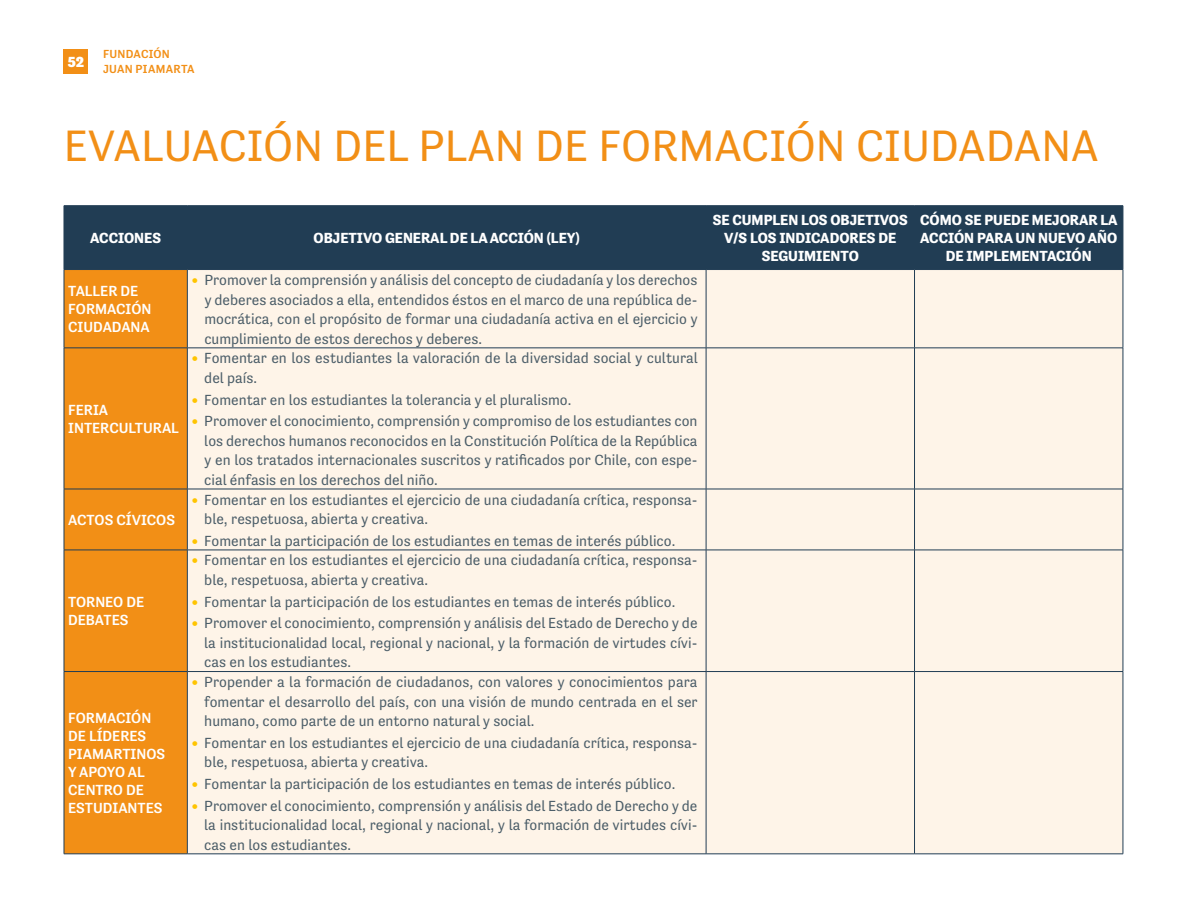
<style>
.page{position:relative;width:1191px;height:915px;background:#fff}
.page>*{position:absolute;margin:0;border:0;box-sizing:border-box;transform-origin:0 0}
.t1{font:45px "Tenso";color:#f28f16}
.t2{font:15px/19.5px "Tenso";color:#4c5e69;text-align:justify}
.t3{font:700 15px/18px "Tenso";color:#fff;text-align:center}
.t4{font:500 15px/18px "Tenso";color:#fff}
.t5{font:900 15px "Tenso";color:#fff}
.t6{font:500 12px/15px "Tenso";letter-spacing:.025em;color:#f28f16}
.s1{color:#ffc400}
</style>
<div class="page">
<div style="left:65px;top:206px;width:1057px;height:63px;background:#213d54"></div>
<div style="left:65px;top:270px;width:122px;height:583px;background:#f28f16"></div>
<div style="left:188px;top:270px;width:934px;height:583px;background:#fef4e8"></div>
<hr style="left:64px;top:205px;width:123px;height:1px;background:#213d54">
<hr style="left:64px;top:206px;width:1px;height:63px;background:#213d54">
<hr style="left:187px;top:205px;width:519px;height:1px;background:#213d54">
<hr style="left:187px;top:206px;width:1px;height:63px;background:#213d54">
<hr style="left:706px;top:205px;width:208px;height:1px;background:#213d54">
<hr style="left:706px;top:206px;width:1px;height:63px;background:#213d54">
<hr style="left:914px;top:205px;width:209px;height:1px;background:#213d54">
<hr style="left:914px;top:206px;width:1px;height:63px;background:#213d54">
<hr style="left:1122px;top:206px;width:1px;height:63px;background:#213d54">
<hr style="left:64px;top:269px;width:123px;height:1px;background:#213d54">
<hr style="left:64px;top:269px;width:1px;height:78px;background:#213d54">
<hr style="left:187px;top:269px;width:519px;height:1px;background:#213d54">
<hr style="left:187px;top:269px;width:1px;height:78px;background:#213d54">
<hr style="left:706px;top:269px;width:208px;height:1px;background:#213d54">
<hr style="left:706px;top:269px;width:1px;height:78px;background:#213d54">
<hr style="left:914px;top:269px;width:209px;height:1px;background:#213d54">
<hr style="left:914px;top:269px;width:1px;height:78px;background:#213d54">
<hr style="left:1122px;top:269px;width:1px;height:78px;background:#213d54">
<hr style="left:64px;top:347px;width:123px;height:1px;background:#213d54">
<hr style="left:64px;top:348px;width:1px;height:140px;background:#213d54">
<hr style="left:187px;top:347px;width:519px;height:1px;background:#213d54">
<hr style="left:187px;top:348px;width:1px;height:140px;background:#213d54">
<hr style="left:706px;top:347px;width:208px;height:1px;background:#213d54">
<hr style="left:706px;top:348px;width:1px;height:140px;background:#213d54">
<hr style="left:914px;top:347px;width:209px;height:1px;background:#213d54">
<hr style="left:914px;top:348px;width:1px;height:140px;background:#213d54">
<hr style="left:1122px;top:348px;width:1px;height:140px;background:#213d54">
<hr style="left:64px;top:488px;width:123px;height:1px;background:#213d54">
<hr style="left:64px;top:489px;width:1px;height:60px;background:#213d54">
<hr style="left:187px;top:488px;width:519px;height:1px;background:#213d54">
<hr style="left:187px;top:489px;width:1px;height:60px;background:#213d54">
<hr style="left:706px;top:488px;width:208px;height:1px;background:#213d54">
<hr style="left:706px;top:489px;width:1px;height:60px;background:#213d54">
<hr style="left:914px;top:488px;width:209px;height:1px;background:#213d54">
<hr style="left:914px;top:489px;width:1px;height:60px;background:#213d54">
<hr style="left:1122px;top:489px;width:1px;height:60px;background:#213d54">
<hr style="left:64px;top:549px;width:123px;height:1px;background:#213d54">
<hr style="left:64px;top:550px;width:1px;height:121px;background:#213d54">
<hr style="left:187px;top:549px;width:519px;height:1px;background:#213d54">
<hr style="left:187px;top:550px;width:1px;height:121px;background:#213d54">
<hr style="left:706px;top:549px;width:208px;height:1px;background:#213d54">
<hr style="left:706px;top:550px;width:1px;height:121px;background:#213d54">
<hr style="left:914px;top:549px;width:209px;height:1px;background:#213d54">
<hr style="left:914px;top:550px;width:1px;height:121px;background:#213d54">
<hr style="left:1122px;top:550px;width:1px;height:121px;background:#213d54">
<hr style="left:64px;top:671px;width:123px;height:1px;background:#213d54">
<hr style="left:64px;top:671px;width:1px;height:182px;background:#213d54">
<hr style="left:187px;top:671px;width:519px;height:1px;background:#213d54">
<hr style="left:187px;top:671px;width:1px;height:182px;background:#213d54">
<hr style="left:706px;top:671px;width:208px;height:1px;background:#213d54">
<hr style="left:706px;top:671px;width:1px;height:182px;background:#213d54">
<hr style="left:914px;top:671px;width:209px;height:1px;background:#213d54">
<hr style="left:914px;top:671px;width:1px;height:182px;background:#213d54">
<hr style="left:1122px;top:671px;width:1px;height:182px;background:#213d54">
<hr style="left:64px;top:853px;width:123px;height:1px;background:#213d54">
<hr style="left:187px;top:853px;width:519px;height:1px;background:#213d54">
<hr style="left:706px;top:853px;width:208px;height:1px;background:#213d54">
<hr style="left:914px;top:853px;width:209px;height:1px;background:#213d54">
<div style="left:64px;top:49px;width:24px;height:24px;background:#f28f16"></div>
<p class="t5" style="left:68px;top:53px;width:18px">52</p>
<p class="t6" style="left:103px;top:47px;width:93px">FUNDACIÓN<br>JUAN PIAMARTA</p>
<h1 class="t1" style="left:64px;top:120px;width:1036px">EVALUACIÓN DEL PLAN DE FORMACIÓN CIUDADANA</h1>
<p class="t3" style="left:90px;top:229px;width:72px">ACCIONES</p>
<p class="t3" style="left:314px;top:229px;width:268px">OBJETIVO GENERAL DE LA ACCIÓN (LEY)</p>
<p class="t4" style="left:68px;top:282px;width:85px">TALLER DE<br>FORMACIÓN<br>CIUDADANA</p>
<p class="t2" style="left:204px;top:270px;width:495px;text-indent:-13px"><span class="s1">•</span> Promover la comprensión y análisis del concepto de ciudadanía y los derechos y deberes asociados a ella, entendidos éstos en el marco de una república de&shy;mocrática, con el propósito de formar una ciudadanía activa en el ejercicio y cumplimiento de estos derechos y deberes.</p>
<p class="t4" style="left:68px;top:401px;width:112px">FERIA<br>INTERCULTURAL</p>
<p class="t4" style="left:68px;top:510px;width:108px">ACTOS CÍVICOS</p>
<p class="t4" style="left:68px;top:593px;width:78px">TORNEO DE<br>DEBATES</p>
<p class="t4" style="left:68px;top:708px;width:99px">FORMACIÓN<br>DE LÍDERES<br>PIAMARTINOS<br>Y APOYO AL<br>CENTRO DE<br>ESTUDIANTES</p>
<p class="t2" style="left:204px;top:348px;width:495px;text-indent:-13px"><span class="s1">•</span> Fomentar en los estudiantes la valoración de la diversidad social y cultural del país.</p>
<p class="t2" style="left:192px;top:389px;width:381px"><span class="s1">•</span> Fomentar en los estudiantes la tolerancia y el pluralismo.</p>
<p class="t2" style="left:204px;top:411px;width:495px;text-indent:-13px"><span class="s1">•</span> Promover el conocimiento, comprensión y compromiso de los estudiantes con los derechos humanos reconocidos en la Constitución Política de la República y en los tratados internacionales suscritos y ratificados por Chile, con espe&shy;cial énfasis en los derechos del niño.</p>
<p class="t2" style="left:204px;top:489px;width:495px;text-indent:-13px"><span class="s1">•</span> Fomentar en los estudiantes el ejercicio de una ciudadanía crítica, responsa&shy;ble, respetuosa, abierta y creativa.</p>
<p class="t2" style="left:191px;top:530px;width:485px"><span class="s1">•</span> Fomentar la participación de los estudiantes en temas de interés público.</p>
<p class="t2" style="left:204px;top:550px;width:495px;text-indent:-13px"><span class="s1">•</span> Fomentar en los estudiantes el ejercicio de una ciudadanía crítica, responsa&shy;ble, respetuosa, abierta y creativa.</p>
<p class="t2" style="left:191px;top:591px;width:485px"><span class="s1">•</span> Fomentar la participación de los estudiantes en temas de interés público.</p>
<p class="t2" style="left:204px;top:613px;width:495px;text-indent:-13px"><span class="s1">•</span> Promover el conocimiento, comprensión y análisis del Estado de Derecho y de la institucionalidad local, regional y nacional, y la formación de virtudes cívi&shy;cas en los estudiantes.</p>
<p class="t2" style="left:204px;top:672px;width:495px;text-indent:-13px"><span class="s1">•</span> Propender a la formación de ciudadanos, con valores y conocimientos para fomentar el desarrollo del país, con una visión de mundo centrada en el ser humano, como parte de un entorno natural y social.</p>
<p class="t2" style="left:204px;top:732px;width:495px;text-indent:-13px"><span class="s1">•</span> Fomentar en los estudiantes el ejercicio de una ciudadanía crítica, responsa&shy;ble, respetuosa, abierta y creativa.</p>
<p class="t2" style="left:191px;top:773px;width:485px"><span class="s1">•</span> Fomentar la participación de los estudiantes en temas de interés público.</p>
<p class="t2" style="left:204px;top:795px;width:495px;text-indent:-13px"><span class="s1">•</span> Promover el conocimiento, comprensión y análisis del Estado de Derecho y de la institucionalidad local, regional y nacional, y la formación de virtudes cívi&shy;cas en los estudiantes.</p>
<p class="t3" style="left:713px;top:211px;width:196px">SE CUMPLEN LOS OBJETIVOS<br>V/S LOS INDICADORES DE<br>SEGUIMIENTO</p>
<p class="t3" style="left:920px;top:211px;width:199px">CÓMO SE PUEDE MEJORAR LA<br>ACCIÓN PARA UN NUEVO AÑO<br>DE IMPLEMENTACIÓN</p>
</div>
